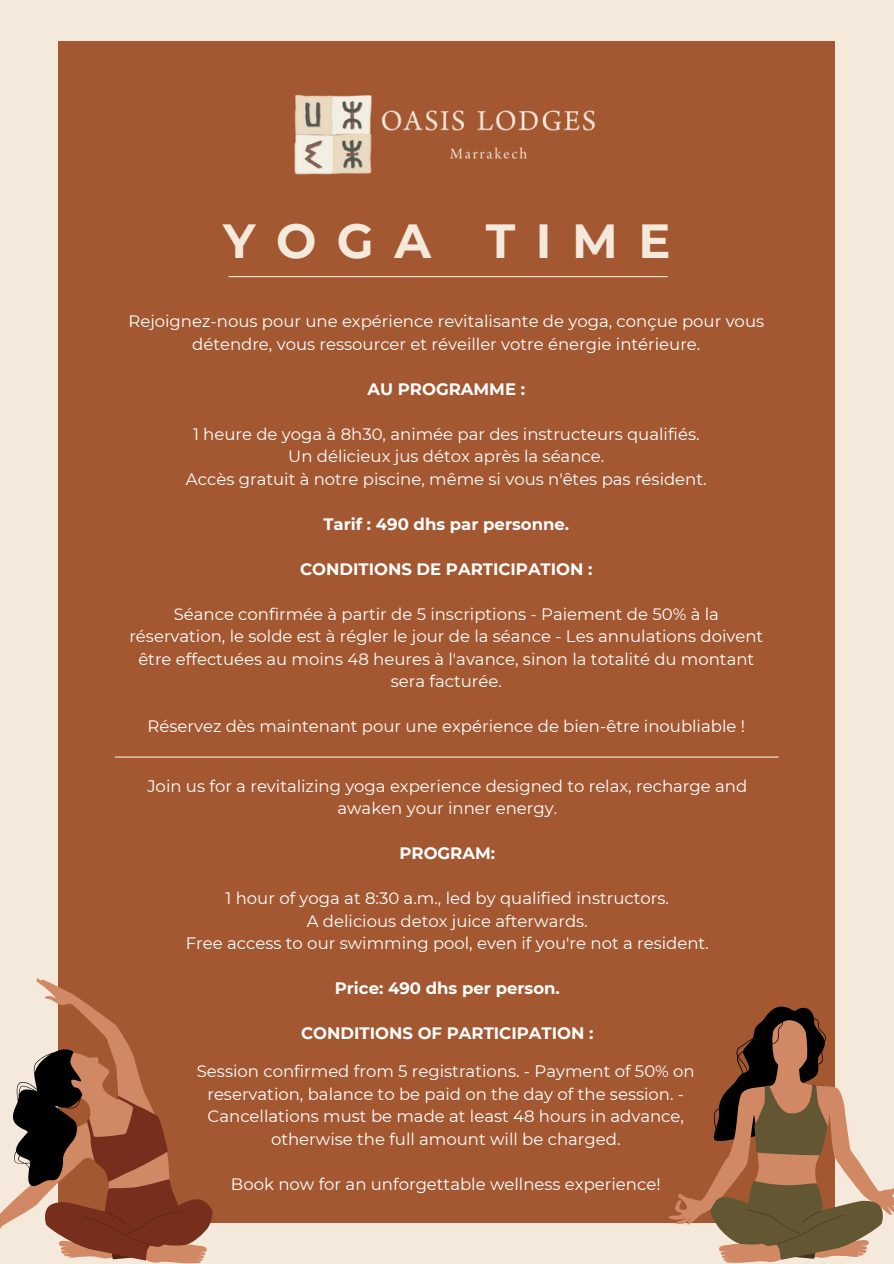
<style>
.page{position:relative;width:894px;height:1264px;background:#fff}
.page>*{position:absolute;margin:0;border:0;box-sizing:border-box;transform-origin:0 0}
.t1{font:700 47.85px "Montserrat";letter-spacing:.43em;color:#f5e9db}
.t2{font:16.5px/22.5px "Montserrat";color:#fff;text-align:center}
.t3{font:700 16.5px "Montserrat";color:#fff}
</style>
<div class="page">
<div style="left:0;top:0;width:893px;height:1263px;background:#f5e9db"></div>
<div style="left:59px;top:41px;width:775px;height:1181px;background:#a45832"></div>
<img style="left:294px;top:95px;width:301px;height:80px">
<svg style="left:668px;top:1019px;width:225px;height:206px"></svg>
<svg style="left:708px;top:1180px;width:175px;height:82px"></svg>
<svg style="left:712px;top:1006px;width:115px;height:149px"></svg>
<svg style="left:0;top:977px;width:129px;height:252px"></svg>
<svg style="left:10px;top:1047px;width:204px;height:216px"></svg>
<hr style="left:115px;top:756px;width:663px;height:1px;background:#f5e9db">
<hr style="left:228px;top:276px;width:439px;height:1px;background:#f5e9db">
<p class="t1" style="left:223px;top:211px;width:449px">YOGA TIME</p>
<p class="t2" style="left:128px;top:310px;width:637px">Rejoignez-nous pour une expérience revitalisante de yoga, conçue pour vous détendre, vous ressourcer et réveiller votre énergie intérieure.</p>
<p class="t3" style="left:367px;top:379px;width:159px">AU PROGRAMME :</p>
<p class="t2" style="left:186px;top:422px;width:522px">1 heure de yoga à 8h30, animée par des instructeurs qualifiés.<br>Un délicieux jus détox après la séance.<br>Accès gratuit à notre piscine, même si vous n'êtes pas résident.</p>
<p class="t3" style="left:323px;top:514px;width:247px">Tarif : 490 dhs par personne.</p>
<p class="t3" style="left:300px;top:559px;width:294px">CONDITIONS DE PARTICIPATION :</p>
<p class="t2" style="left:129px;top:602px;width:635px">Séance confirmée à partir de 5 inscriptions - Paiement de 50% à la réservation, le solde est à régler le jour de la séance - Les annulations doivent être effectuées au moins 48 heures à l'avance, sinon la totalité du montant sera facturée.</p>
<p class="t2" style="left:147px;top:715px;width:598px">Réservez dès maintenant pour une expérience de bien-être inoubliable !</p>
<p class="t2" style="left:147px;top:774px;width:601px">Join us for a revitalizing yoga experience designed to relax, recharge and awaken your inner energy.</p>
<p class="t3" style="left:399px;top:843px;width:97px">PROGRAM:</p>
<p class="t2" style="left:186px;top:887px;width:524px">1 hour of yoga at 8:30 a.m., led by qualified instructors.<br>A delicious detox juice afterwards.<br>Free access to our swimming pool, even if you're not a resident.</p>
<p class="t3" style="left:334px;top:978px;width:226px">Price: 490 dhs per person.</p>
<p class="t3" style="left:301px;top:1023px;width:293px">CONDITIONS OF PARTICIPATION :</p>
<p class="t2" style="left:197px;top:1059px;width:499px">Session confirmed from 5 registrations. - Payment of 50% on reservation, balance to be paid on the day of the session. - Cancellations must be made at least 48 hours in advance, otherwise the full amount will be charged.</p>
<p class="t2" style="left:231px;top:1172px;width:431px">Book now for an unforgettable wellness experience!</p>
</div>
